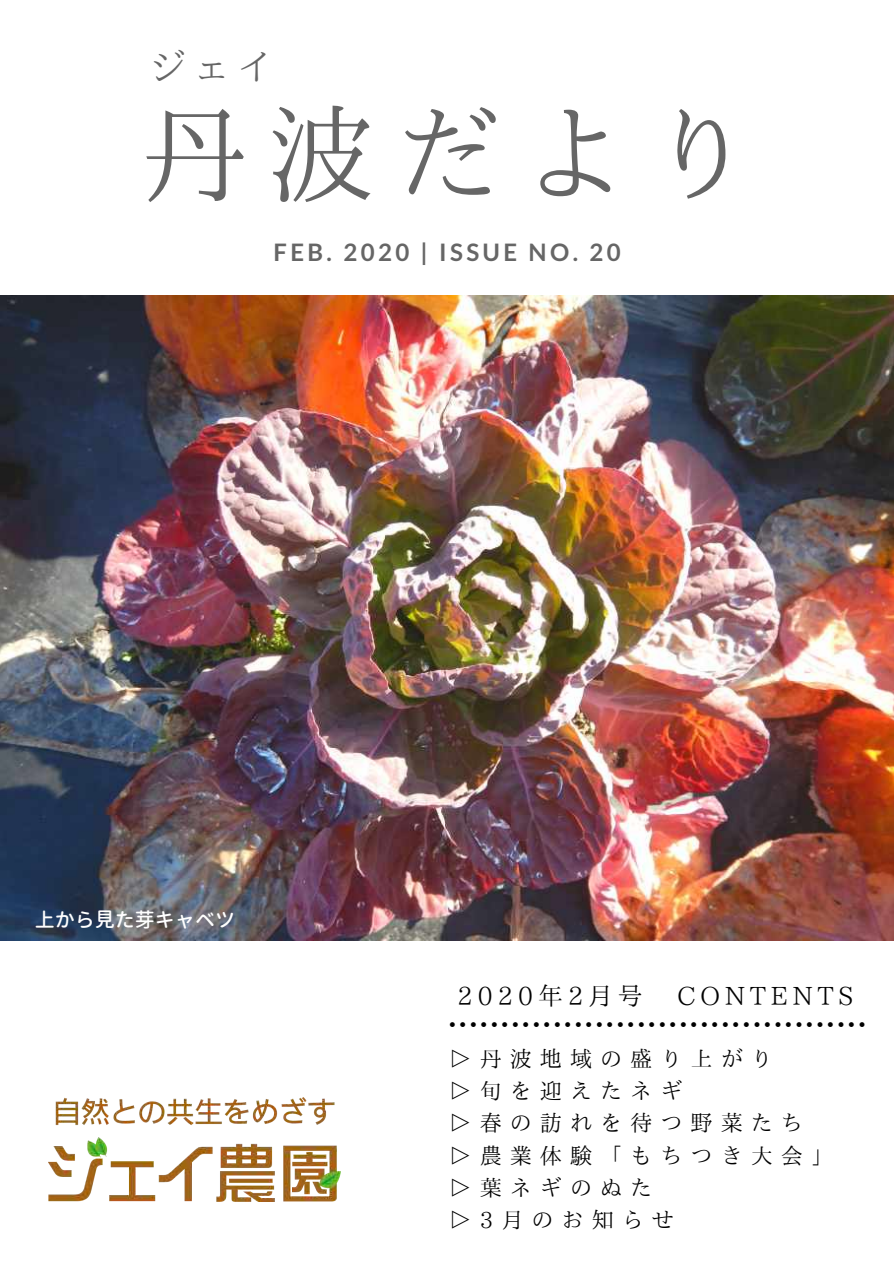
<style>
.page{position:relative;width:894px;height:1264px;background:#fff}
.page>*{position:absolute;margin:0;border:0;box-sizing:border-box;transform-origin:0 0}
.t1{font:108.15px "IP Aex Mincho";letter-spacing:.17em;color:#666}
.t2{font:44.25px "IP Aex Mincho";color:#000}
.t3{font:37.8px "IP Aex Mincho";color:#666}
.t4{font:25.05px "IP Aex Mincho";letter-spacing:.185em;color:#000}
.t5{font:700 24px "Lato";letter-spacing:.14em;color:#666}
.t6{font:22.2px/32.2px "IP Aex Mincho";letter-spacing:.36em;color:#000}
.t7{font:500 19.95px "Gen Jyuu Gothic";color:#fff}
</style>
<div class="page">
<img style="left:48px;top:1097px;width:292px;height:104px">
<img style="left:0;top:296px;width:893px;height:644px">
<h3 class="t3" style="left:148px;top:48px;width:128px">ジェイ</h3>
<h1 class="t1" style="left:141px;top:99px;width:615px">丹波だより</h1>
<p class="t5" style="left:273px;top:238px;width:348px">FEB. 2020 | ISSUE NO. 20</p>
<p class="t7" style="left:35px;top:905px;width:202px">上から見た芽キャベツ</p>
<p class="t4" style="left:457px;top:983px;width:187px">2020年2⽉号</p>
<p class="t4" style="left:677px;top:983px;width:178px">CONTENTS</p>
<h2 class="t2" style="left:447px;top:988px;width:421px">........................................</h2>
<p class="t6" style="left:449px;top:1042px;width:385px">▷丹波地域の盛り上がり<br>▷旬を迎えたネギ<br>▷春の訪れを待つ野菜たち<br>▷農業体験「もちつき⼤会」▷葉ネギのぬた<br>▷3⽉のお知らせ</p>
</div>
